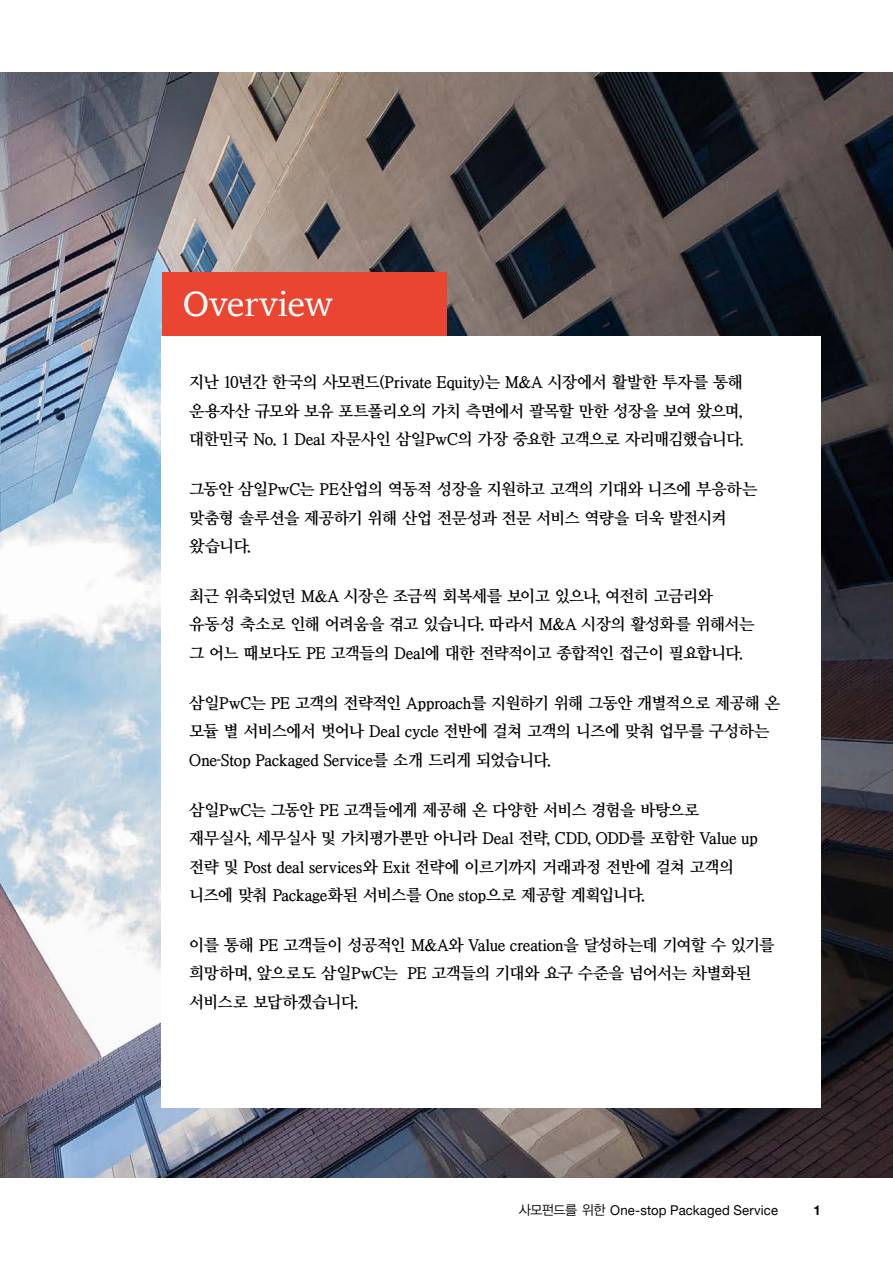
<style>
.page{position:relative;width:893px;height:1263px;background:#fff}
.page>*{position:absolute;margin:0;border:0;box-sizing:border-box;transform-origin:0 0}
.t1{font:36px "ITC Charter Com";letter-spacing:-.005em;color:#fff}
.t2{font:16.5px/28.5px "YDVY Mj O44";letter-spacing:-.05em;color:#000}
.t3{font:16.5px/28.5px "YDVY Mj O44";letter-spacing:-.03em;color:#000}
.t4{font:13.5px "Helvetica Neue LT Pro";letter-spacing:.01em;color:#000}
.t5{font:700 13.5px "Helvetica Neue LT Pro";color:#000}
.s1{font-family:"YDVYGO32"}
</style>
<div class="page">
<img style="left:0;top:72px;width:893px;height:1106px">
<div style="left:162px;top:336px;width:659px;height:771px;background:#fff"></div>
<div style="left:162px;top:272px;width:284px;height:64px;background:#e94530"></div>
<h1 class="t1" style="left:183px;top:282px;width:151px">Overview</h1>
<p class="t2" style="left:189px;top:367px;width:556px;text-align:justify">지난 10년간 한국의 사모펀드(Private Equity)는 M&amp;A 시장에서 활발한 투자를 통해 운용자산 규모와 보유 포트폴리오의 가치 측면에서 괄목할 만한 성장을 보여 왔으며, 대한민국 No. 1 Deal 자문사인 삼일PwC의 가장 중요한 고객으로 자리매김했습니다.</p>
<p class="t2" style="left:189px;top:474px;width:570px">그동안 삼일PwC는 PE산업의 역동적 성장을 지원하고 고객의 기대와 니즈에 부응하는 맞춤형 솔루션을 제공하기 위해 산업 전문성과 전문 서비스 역량을 더욱 발전시켜 왔습니다.</p>
<p class="t2" style="left:189px;top:581px;width:567px">최근 위축되었던 M&amp;A 시장은 조금씩 회복세를 보이고 있으나, 여전히 고금리와 유동성 축소로 인해 어려움을 겪고 있습니다. 따라서 M&amp;A 시장의 활성화를 위해서는 그 어느 때보다도 PE 고객들의 Deal에 대한 전략적이고 종합적인 접근이 필요합니다.</p>
<p class="t3" style="left:189px;top:688px;width:593px">삼일PwC는 PE 고객의 전략적인 Approach를 지원하기 위해 그동안 개별적으로 제공해 온 모듈 별 서비스에서 벗어나 Deal cycle 전반에 걸쳐 고객의 니즈에 맞춰 업무를 구성하는<br>One-Stop Packaged Service를 소개 드리게 되었습니다.</p>
<p class="t2" style="left:189px;top:794px;width:570px">삼일PwC는 그동안 PE 고객들에게 제공해 온 다양한 서비스 경험을 바탕으로 재무실사, 세무실사 및 가치평가뿐만 아니라 Deal 전략, CDD, ODD를 포함한 Value up 전략 및 Post deal services와 Exit 전략에 이르기까지 거래과정 전반에 걸쳐 고객의 니즈에 맞춰 Package화된 서비스를 One stop으로 제공할 계획입니다.</p>
<p class="t2" style="left:189px;top:930px;width:587px">이를 통해 PE 고객들이 성공적인 M&amp;A와 Value creation을 달성하는데 기여할 수 있기를 희망하며, 앞으로도 삼일PwC는 PE 고객들의 기대와 요구 수준을 넘어서는 차별화된 서비스로 보답하겠습니다.</p>
<p class="t4" style="left:519px;top:1201px;width:261px"><span class="s1">사모펀드를 위한</span> One-stop Packaged Service</p>
<p class="t5" style="left:813px;top:1201px;width:9px">1</p>
</div>
